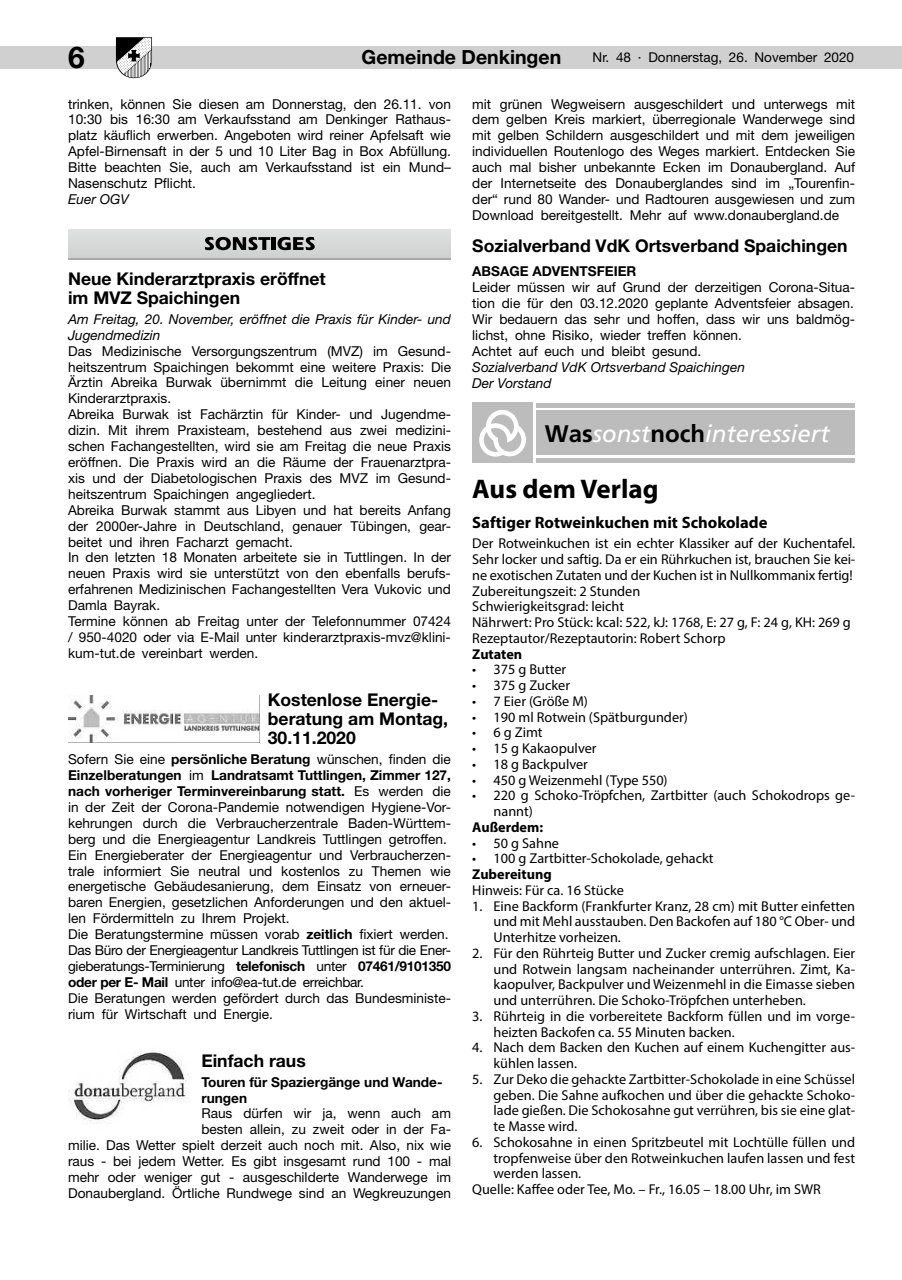
<style>
.page{position:relative;width:902px;height:1280px;background:#fff}
.page>*{position:absolute;margin:0;border:0;box-sizing:border-box;transform-origin:0 0}
.t1{font:700 30px "Helvetica Neue";color:#000}
.t2{font:700 27px "Myriad Pro";color:#000}
.t3{font:italic 24px "Frutiger";color:#fff}
.t4{font:700 19.5px "Helvetica Neue";color:#000}
.t5{font:700 17.55px/19.2px "Helvetica Neue";color:#000}
.t6{font:700 16.5px "Myriad Pro";color:#000}
.t7{font:14.25px/15.8px "Myriad Pro";color:#000}
.t8{font:700 14.25px "Myriad Pro";color:#000}
.t9{font:13.65px/15.9px "Helvetica Neue";color:#000}
.t10{font:italic 13.65px/15.9px "Helvetica Neue";color:#000}
.t11{font:700 13.65px/15.9px "Helvetica Neue";color:#000}
.t12{font:13.5px "Helvetica Neue";color:#000}
.s1{font-weight:700;font-style:normal;color:#000}
.s2{font-weight:700}
</style>
<div class="page">
<div style="left:0;top:47px;width:901px;height:22px;background:#d0d0d0"></div>
<svg style="left:116px;top:37px;width:36px;height:41px"></svg>
<svg style="left:472px;top:402px;width:383px;height:60px"></svg>
<div style="left:536px;top:411px;width:319px;height:44px;background:#bcbcbc"></div>
<hr style="left:536px;top:459px;width:319px;height:4px;background:#bcbcbc">
<hr style="left:536px;top:403px;width:319px;height:4px;background:#bcbcbc">
<div style="left:472px;top:403px;width:60px;height:60px;background:#bcbcbc"></div>
<svg style="left:479px;top:410px;width:47px;height:47px"></svg>
<hr style="left:68px;top:257px;width:383px;height:3px;background:#a8a8a8">
<div style="left:68px;top:229px;width:383px;height:28px;background:#d9d9d9"></div>
<svg style="left:205px;top:237px;width:65px;height:13px"></svg>
<hr style="left:271px;top:237px;width:4px;height:13px;background:#000">
<svg style="left:277px;top:237px;width:38px;height:13px"></svg>
<img style="left:68px;top:696px;width:191px;height:47px">
<img style="left:68px;top:1052px;width:122px;height:72px">
<h1 class="t1" style="left:68px;top:39px;width:18px">6</h1>
<h3 class="t4" style="left:361px;top:45px;width:201px">Gemeinde Denkingen</h3>
<p class="t12" style="left:592px;top:49px;width:263px">Nr. 48 · Donnerstag, 26. November 2020</p>
<p class="t9" style="left:472px;top:96px;width:384px;text-align:justify">mit grünen Wegweisern ausgeschildert und unterwegs mit dem gelben Kreis markiert, überregionale Wanderwege sind mit gelben Schildern ausgeschildert und mit dem jeweiligen individuellen Routenlogo des Weges markiert. Entdecken Sie auch mal bisher unbekannte Ecken im Donaubergland. Auf der Internetseite des Donauberglandes sind im „Tourenfin&shy;der“ rund 80 Wander- und Radtouren ausgewiesen und zum Download bereitgestellt. Mehr auf www.donaubergland.de</p>
<p class="t5" style="left:472px;top:236px;width:377px">Sozialverband VdK Ortsverband Spaichingen</p>
<p class="t11" style="left:472px;top:263px;width:166px">ABSAGE ADVENTSFEIER</p>
<p class="t9" style="left:472px;top:279px;width:384px">Leider müssen wir auf Grund der derzeitigen Corona-Situa&shy;tion die für den 03.12.2020 geplante Adventsfeier absagen.<br>Wir bedauern das sehr und hoffen, dass wir uns baldmög&shy;lichst, ohne Risiko, wieder treffen können.<br>Achtet auf euch und bleibt gesund.</p>
<p class="t10" style="left:472px;top:359px;width:274px">Sozialverband VdK Ortsverband Spaichingen<br>Der Vorstand</p>
<h3 class="t3" style="left:545px;top:420px;width:286px"><span class="s1">Was</span>sonst<span class="s1">noch</span>interessiert</h3>
<h2 class="t2" style="left:472px;top:471px;width:188px">Aus dem Verlag</h2>
<p class="t6" style="left:472px;top:512px;width:296px">saftiger rotweinkuchen mit schokolade</p>
<p class="t7" style="left:472px;top:535px;width:384px">Der Rotweinkuchen ist ein echter Klassiker auf der Kuchentafel.<br>Sehr locker und saftig. Da er ein Rührkuchen ist, brauchen Sie kei&shy;ne exotischen Zutaten und der Kuchen ist in Nullkommanix fertig!<br>Zubereitungszeit: 2 Stunden<br>Schwierigkeitsgrad: leicht<br>Nährwert: Pro Stück: kcal: 522, kJ: 1768, E: 27 g, F: 24 g, KH: 269 g Rezeptautor/Rezeptautorin: Robert Schorp</p>
<p class="t8" style="left:472px;top:644px;width:52px">Zutaten</p>
<p class="t7" style="left:472px;top:661px;width:95px">• 375 g Butter</p>
<p class="t7" style="left:472px;top:677px;width:99px">• 375 g Zucker</p>
<p class="t7" style="left:472px;top:693px;width:117px">• 7 Eier (Größe M)</p>
<p class="t7" style="left:472px;top:709px;width:217px">• 190 ml Rotwein (Spätburgunder)</p>
<p class="t7" style="left:472px;top:724px;width:72px">• 6 g Zimt</p>
<p class="t7" style="left:472px;top:740px;width:126px">• 15 g Kakaopulver</p>
<p class="t7" style="left:472px;top:756px;width:117px">• 18 g Backpulver</p>
<p class="t7" style="left:472px;top:772px;width:197px">• 450 g Weizenmehl (Type 550)</p>
<p class="t7" style="left:493px;top:787px;width:363px;text-indent:-21px">• 220 g Schoko-Tröpfchen, Zartbitter (auch Schokodrops ge&shy;nannt)</p>
<p class="t8" style="left:472px;top:818px;width:72px">Außerdem:</p>
<p class="t7" style="left:472px;top:835px;width:88px">• 50 g Sahne</p>
<p class="t7" style="left:472px;top:850px;width:243px">• 100 g Zartbitter-Schokolade, gehackt</p>
<p class="t8" style="left:472px;top:865px;width:81px">Zubereitung</p>
<p class="t7" style="left:472px;top:882px;width:153px">Hinweis: Für ca. 16 Stücke</p>
<p class="t7" style="left:493px;top:898px;width:363px;text-align:justify;text-indent:-21px">1. Eine Backform (Frankfurter Kranz, 28 cm) mit Butter einfetten und mit Mehl ausstauben. Den Backofen auf 180 °C Ober- und Unterhitze vorheizen.</p>
<p class="t7" style="left:493px;top:945px;width:363px;text-align:justify;text-indent:-21px">2. Für den Rührteig Butter und Zucker cremig aufschlagen. Eier und Rotwein langsam nacheinander unterrühren. Zimt, Ka&shy;kaopulver, Backpulver und Weizenmehl in die Eimasse sieben und unterrühren. Die Schoko-Tröpfchen unterheben.</p>
<p class="t7" style="left:493px;top:1008px;width:363px;text-indent:-21px">3. Rührteig in die vorbereitete Backform füllen und im vorge&shy;heizten Backofen ca. 55 Minuten backen.</p>
<p class="t7" style="left:493px;top:1039px;width:363px;text-indent:-21px">4. Nach dem Backen den Kuchen auf einem Kuchengitter aus&shy;kühlen lassen.</p>
<p class="t7" style="left:493px;top:1071px;width:363px;text-align:justify;text-indent:-21px">5. Zur Deko die gehackte Zartbitter-Schokolade in eine Schüssel geben. Die Sahne aufkochen und über die gehackte Schoko&shy;lade gießen. Die Schokosahne gut verrühren, bis sie eine glat&shy;te Masse wird.</p>
<p class="t7" style="left:472px;top:1134px;width:384px">6. Schokosahne in einen Spritzbeutel mit Lochtülle füllen und</p>
<p class="t7" style="left:493px;top:1150px;width:363px">tropfenweise über den Rotweinkuchen laufen lassen und fest</p>
<p class="t7" style="left:493px;top:1165px;width:89px">werden lassen.</p>
<p class="t7" style="left:472px;top:1181px;width:350px">Quelle: Kaffee oder Tee, Mo. – Fr., 16.05 – 18.00 Uhr, im SWR</p>
<p class="t9" style="left:68px;top:96px;width:384px;text-align:justify">trinken, können Sie diesen am Donnerstag, den 26.11. von 10:30 bis 16:30 am Verkaufsstand am Denkinger Rathaus&shy;platz käuflich erwerben. Angeboten wird reiner Apfelsaft wie Apfel-Birnensaft in der 5 und 10 Liter Bag in Box Abfüllung.<br>Bitte beachten Sie, auch am Verkaufsstand ist ein Mund– Nasenschutz Pflicht.</p>
<p class="t10" style="left:68px;top:191px;width:62px">Euer OGV</p>
<p class="t5" style="left:68px;top:268px;width:259px">Neue Kinderarztpraxis eröffnet im MVZ Spaichingen</p>
<p class="t10" style="left:68px;top:311px;width:384px">Am Freitag, 20. November, eröffnet die Praxis für Kinder- und<br>Jugendmedizin</p>
<p class="t9" style="left:68px;top:343px;width:384px">Das Medizinische Versorgungszentrum (MVZ) im Gesund&shy;heitszentrum Spaichingen bekommt eine weitere Praxis: Die Ärztin Abreika Burwak übernimmt die Leitung einer neuen Kinderarztpraxis.<br>Abreika Burwak ist Fachärztin für Kinder- und Jugendme&shy;dizin. Mit ihrem Praxisteam, bestehend aus zwei medizini&shy;schen Fachangestellten, wird sie am Freitag die neue Praxis eröffnen. Die Praxis wird an die Räume der Frauenarztpra&shy;xis und der Diabetologischen Praxis des MVZ im Gesund&shy;heitszentrum Spaichingen angegliedert.<br>Abreika Burwak stammt aus Libyen und hat bereits Anfang der 2000er-Jahre in Deutschland, genauer Tübingen, gear&shy;beitet und ihren Facharzt gemacht.<br>In den letzten 18 Monaten arbeitete sie in Tuttlingen. In der neuen Praxis wird sie unterstützt von den ebenfalls berufs&shy;erfahrenen Medizinischen Fachangestellten Vera Vukovic und Damla Bayrak.<br>Termine können ab Freitag unter der Telefonnummer 07424 / 950-4020 oder via E-Mail unter kinderarztpraxis-mvz@klini&shy;kum-tut.de vereinbart werden.</p>
<p class="t5" style="left:268px;top:689px;width:182px">Kostenlose Energie&shy;beratung am Montag,<br>30.11.2020</p>
<p class="t9" style="left:68px;top:751px;width:384px">Sofern Sie eine <span class="s2">persönliche Beratung</span> wünschen, finden die <span class="s2">Einzelberatungen</span> im <span class="s2">Landratsamt Tuttlingen, Zimmer 127, nach vorheriger Terminvereinbarung statt.</span> Es werden die in der Zeit der Corona-Pandemie notwendigen Hygiene-Vor&shy;kehrungen durch die Verbraucherzentrale Baden-Württem&shy;berg und die Energieagentur Landkreis Tuttlingen getroffen.<br>Ein Energieberater der Energieagentur und Verbraucherzen&shy;trale informiert Sie neutral und kostenlos zu Themen wie energetische Gebäudesanierung, dem Einsatz von erneuer&shy;baren Energien, gesetzlichen Anforderungen und den aktuel&shy;len Fördermitteln zu Ihrem Projekt.<br>Die Beratungstermine müssen vorab <span class="s2">zeitlich</span> fixiert werden.<br>Das Büro der Energieagentur Landkreis Tuttlingen ist für die Ener&shy;gieberatungs-Terminierung <span class="s2">telefonisch</span> unter <span class="s2">07461/9101350 oder per E- Mail</span> unter info@ea-tut.de erreichbar.<br>Die Beratungen werden gefördert durch das Bundesministe&shy;rium für Wirtschaft und Energie.</p>
<p class="t5" style="left:201px;top:1050px;width:106px">Einfach raus</p>
<p class="t11" style="left:201px;top:1073px;width:243px">Touren für Spaziergänge und Wande&shy;rungen</p>
<p class="t9" style="left:68px;top:1105px;width:384px;text-align:right">Raus dürfen wir ja, wenn auch am<br>besten allein, zu zweit oder in der Fa-<br>milie. Das Wetter spielt derzeit auch noch mit. Also, nix wie raus - bei jedem Wetter. Es gibt insgesamt rund 100 - mal mehr oder weniger gut - ausgeschilderte Wanderwege im Donaubergland. Örtliche Rundwege sind an Wegkreuzungen</p>
</div>
